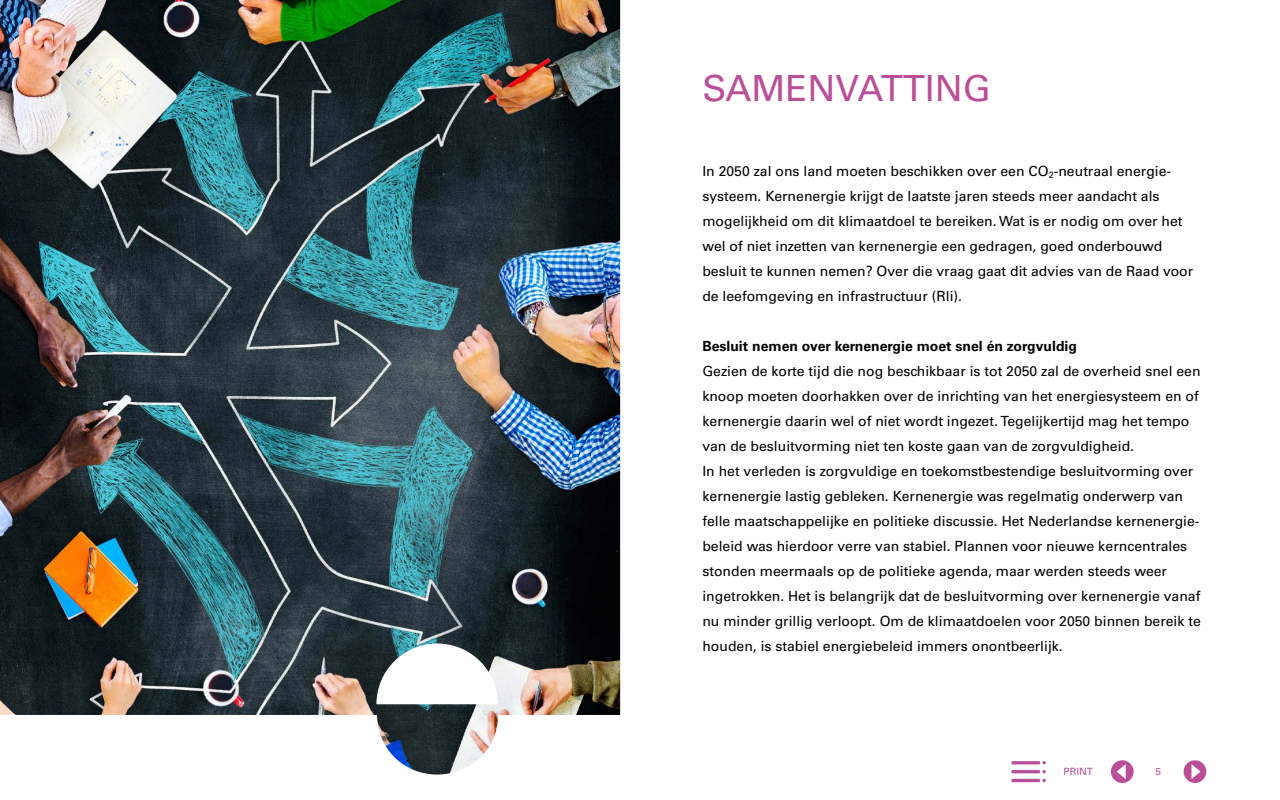
<style>
.page{position:relative;width:1280px;height:800px;background:#fff}
.page>*{position:absolute;margin:0;border:0;box-sizing:border-box;transform-origin:0 0}
.HOOFDSTUK_TITEL__H1{font:36px "Univers LT Std";color:#ba4e98}
.platte_tekst__P{font:14px/25px "Univers LT Std";color:#000}
.Alinea_kop_vet__H2{font:700 14px "Univers LT Std";color:#000}
.t1{font:10px "Univers LT Std";color:#ba4e98}
</style>
<div class="page">
<svg style="left:1184px;top:760px;width:22px;height:23px"></svg>
<svg style="left:1111px;top:760px;width:23px;height:23px"></svg>
<svg style="left:1042px;top:779px;width:4px;height:3px"></svg>
<hr style="left:1011px;top:779px;width:29px;height:3px;background:#ba4e98">
<hr style="left:1011px;top:770px;width:29px;height:3px;background:#ba4e98">
<svg style="left:1042px;top:770px;width:4px;height:3px"></svg>
<hr style="left:1011px;top:761px;width:29px;height:3px;background:#ba4e98">
<svg style="left:1042px;top:761px;width:4px;height:3px"></svg>
<img style="left:0;top:0;width:620px;height:775px">
<h1 class="HOOFDSTUK_TITEL__H1" style="left:702px;top:67px;width:290px">SAMENVATTING</h1>
<p class="platte_tekst__P" style="left:702px;top:159px;width:492px">In 2050 zal ons land moeten beschikken over een CO<sub>2</sub>-neutraal energie&shy;systeem. Kernenergie krijgt de laatste jaren steeds meer aandacht als mogelijkheid om dit klimaatdoel te bereiken. Wat is er nodig om over het wel of niet inzetten van kernenergie een gedragen, goed onderbouwd besluit te kunnen nemen? Over die vraag gaat dit advies van de Raad voor de leefomgeving en infrastructuur (Rli).</p>
<h2 class="Alinea_kop_vet__H2" style="left:702px;top:338px;width:376px">Besluit nemen over kernenergie moet snel én zorgvuldig</h2>
<p class="platte_tekst__P" style="left:702px;top:359px;width:500px">Gezien de korte tijd die nog beschikbaar is tot 2050 zal de overheid snel een knoop moeten doorhakken over de inrichting van het energiesysteem en of kernenergie daarin wel of niet wordt ingezet. Tegelijkertijd mag het tempo van de besluitvorming niet ten koste gaan van de zorgvuldigheid.</p>
<p class="platte_tekst__P" style="left:702px;top:459px;width:500px">In het verleden is zorgvuldige en toekomstbestendige besluitvorming over kernenergie lastig gebleken. Kernenergie was regelmatig onderwerp van felle maatschappelijke en politieke discussie. Het Nederlandse kernenergie&shy;beleid was hierdoor verre van stabiel. Plannen voor nieuwe kerncentrales stonden meermaals op de politieke agenda, maar werden steeds weer ingetrokken. Het is belangrijk dat de besluitvorming over kernenergie vanaf nu minder grillig verloopt. Om de klimaatdoelen voor 2050 binnen bereik te houden, is stabiel energiebeleid immers onontbeerlijk.</p>
<p class="t1" style="left:1064px;top:765px;width:31px">PRINT</p>
<p class="t1" style="left:1155px;top:765px;width:7px">5</p>
</div>
